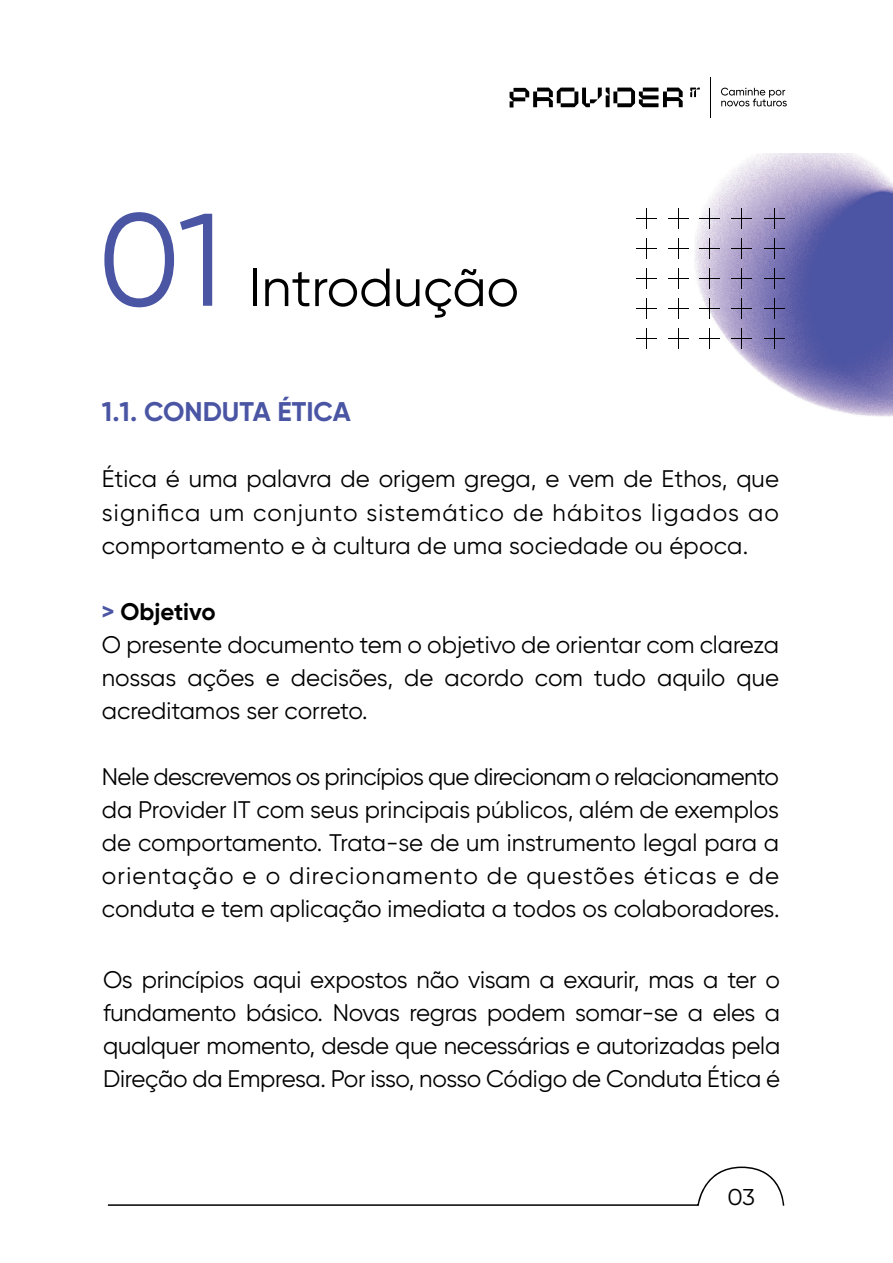
<style>
.page{position:relative;width:893px;height:1263px;background:#fff}
.page>*{position:absolute;margin:0;border:0;box-sizing:border-box;transform-origin:0 0}
.t1{font:131.4px "Gilroy";color:#4a55a4}
.t2{font:53.55px "Gilroy";color:#000001}
.t3{font:700 27px "Gilroy";color:#4a55a4}
.t4{font:24px/33px "Gilroy";color:#000001;text-align:justify}
.t5{font:22.95px "Gilroy";color:#000001;scale:1.06 1}
.s1{font-weight:700;color:#4a55a4}
.s2{font-weight:700}
</style>
<div class="page">
<svg style="left:721px;top:88px;width:66px;height:18px"></svg>
<svg style="left:510px;top:88px;width:173px;height:19px"></svg>
<svg style="left:690px;top:88px;width:10px;height:9px"></svg>
<hr style="left:710px;top:78px;width:1px;height:40px;background:#000001">
<img style="left:694px;top:153px;width:199px;height:263px">
<svg style="left:699px;top:269px;width:20px;height:20px"></svg>
<svg style="left:699px;top:299px;width:20px;height:20px"></svg>
<svg style="left:699px;top:329px;width:20px;height:20px"></svg>
<svg style="left:731px;top:269px;width:21px;height:20px"></svg>
<svg style="left:731px;top:299px;width:21px;height:20px"></svg>
<svg style="left:731px;top:329px;width:21px;height:20px"></svg>
<svg style="left:764px;top:269px;width:20px;height:20px"></svg>
<svg style="left:764px;top:299px;width:20px;height:20px"></svg>
<svg style="left:764px;top:329px;width:20px;height:20px"></svg>
<svg style="left:699px;top:208px;width:20px;height:21px"></svg>
<svg style="left:699px;top:238px;width:20px;height:21px"></svg>
<svg style="left:731px;top:208px;width:21px;height:21px"></svg>
<svg style="left:731px;top:238px;width:21px;height:21px"></svg>
<svg style="left:636px;top:269px;width:21px;height:20px"></svg>
<svg style="left:636px;top:299px;width:21px;height:20px"></svg>
<svg style="left:636px;top:329px;width:21px;height:20px"></svg>
<svg style="left:668px;top:269px;width:21px;height:20px"></svg>
<svg style="left:668px;top:299px;width:21px;height:20px"></svg>
<svg style="left:668px;top:329px;width:21px;height:20px"></svg>
<svg style="left:636px;top:208px;width:21px;height:21px"></svg>
<svg style="left:636px;top:238px;width:21px;height:21px"></svg>
<svg style="left:668px;top:208px;width:21px;height:21px"></svg>
<svg style="left:668px;top:238px;width:21px;height:21px"></svg>
<svg style="left:764px;top:208px;width:20px;height:21px"></svg>
<svg style="left:764px;top:238px;width:20px;height:21px"></svg>
<svg style="left:108px;top:1166px;width:676px;height:40px"></svg>
<h1 class="t1" style="left:98px;top:180px;width:126px">01</h1>
<h2 class="t2" style="left:249px;top:255px;width:271px">Introdução</h2>
<p class="t3" style="left:102px;top:395px;width:251px">1.1. CONDUTA ÉTICA</p>
<p class="t4" style="left:102px;top:462px;width:679px">Ética é uma palavra de origem grega, e vem de Ethos, que significa um conjunto sistemático de hábitos ligados ao comportamento e à cultura de uma sociedade ou época.</p>
<p class="t4" style="left:102px;top:594px;width:679px;text-align:left"><span class="s1">&gt;</span> <span class="s2">Objetivo<br></span>O presente documento tem o objetivo de orientar com clareza nossas ações e decisões, de acordo com tudo aquilo que acreditamos ser correto.</p>
<p class="t4" style="left:102px;top:759px;width:679px">Nele descrevemos os princípios que direcionam o relacionamento da Provider IT com seus principais públicos, além de exemplos de comportamento. Trata-se de um instrumento legal para a orientação e o direcionamento de questões éticas e de conduta e tem aplicação imediata a todos os colaboradores.</p>
<p class="t4" style="left:103px;top:962px;width:679px">Os princípios aqui expostos não visam a exaurir, mas a ter o fundamento básico. Novas regras podem somar-se a eles a qualquer momento, desde que necessárias e autorizadas pela Direção da Empresa. Por isso, nosso Código de Conduta Ética é</p>
<p class="t5" style="left:727px;top:1183px;width:28px">03</p>
</div>
